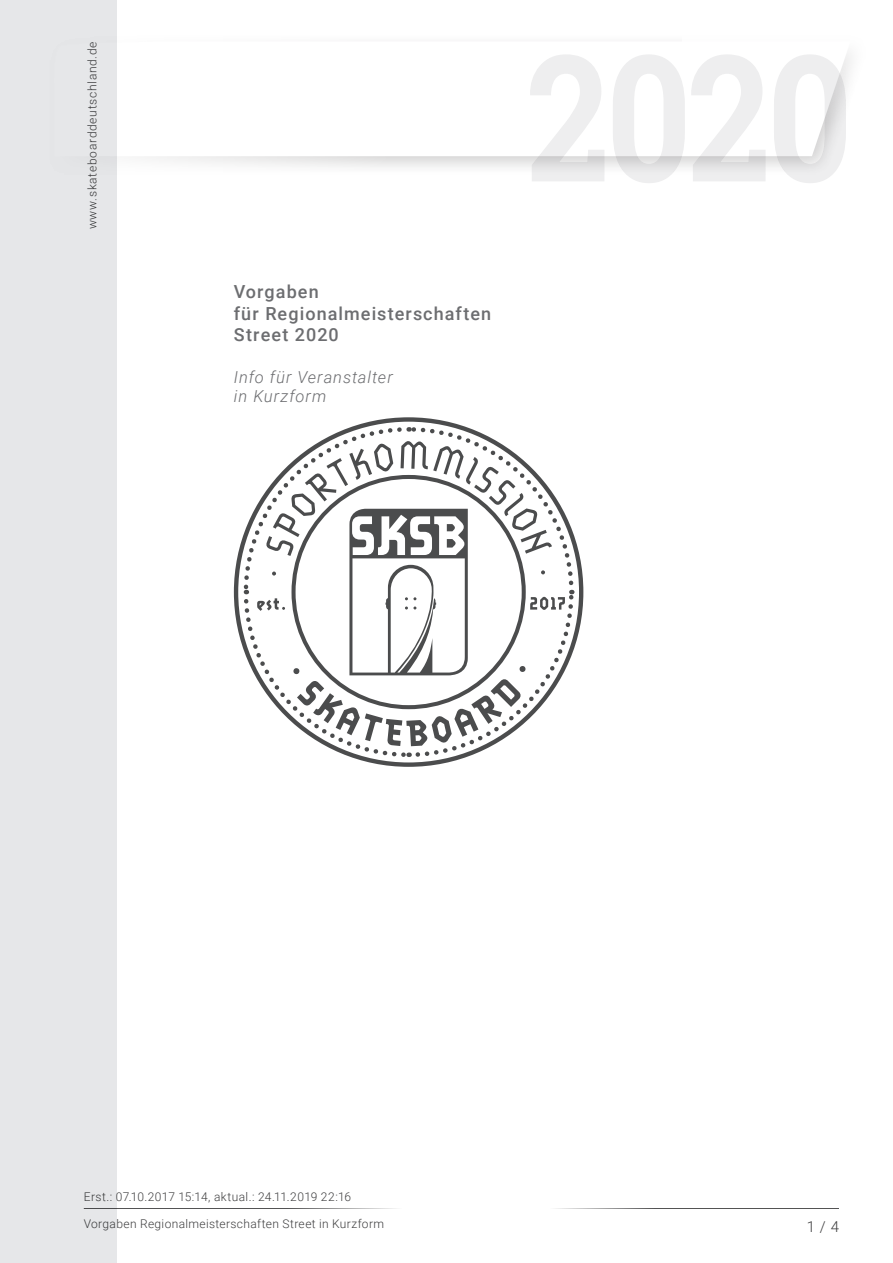
<style>
.page{position:relative;width:893px;height:1263px;background:#fff}
.page>*{position:absolute;margin:0;border:0;box-sizing:border-box;transform-origin:0 0}
.t1{font:500 18px/21.6px "Roboto";letter-spacing:.06em;color:#6c6d70}
.t2{font:italic 300 16.5px/19.8px "Roboto";letter-spacing:.06em;color:#6c6d70}
.t3{font:300 15px "Roboto";color:#3e3e3f}
.t4{font:300 12px "Roboto";letter-spacing:.035em;color:#3e3e3f}
.t5{font:300 12px "Roboto";letter-spacing:.06em;color:#3e3e3f}
</style>
<div class="page">
<hr style="left:482px;top:1208px;width:357px;height:1px;background:#3e3e3f">
<div style="left:46px;top:33px;width:823px;height:143px;background:#231f20;opacity:.65"></div>
<svg style="left:446px;top:41px;width:404px;height:115px"></svg>
<div style="left:0;top:0;width:446px;height:210px;background:#fff"></div>
<div style="left:682px;top:0;width:211px;height:140px;background:#fff"></div>
<hr style="left:84px;top:1208px;width:392px;height:1px;background:#3e3e3f">
<svg style="left:530px;top:54px;width:316px;height:129px"></svg>
<div style="left:0;top:0;width:117px;height:1263px;background:#e6e7e9"></div>
<svg style="left:234px;top:417px;width:349px;height:350px"></svg>
<svg style="left:241px;top:425px;width:335px;height:334px"></svg>
<p class="t5" style="left:84px;top:229px;width:189px;rotate:-90deg">www.skateboarddeutschland.de</p>
<h1 class="t1" style="left:234px;top:280px;width:259px">Vorgaben<br>für Regionalmeisterschaften<br>Street 2020</h1>
<h2 class="t2" style="left:234px;top:366px;width:160px">Info für Veranstalter in Kurzform</h2>
<p class="t4" style="left:84px;top:1188px;width:269px">Erst.: 07.10.2017 15:14, aktual.: 24.11.2019 22:16</p>
<p class="t4" style="left:84px;top:1216px;width:302px">Vorgaben Regionalmeisterschaften Street in Kurzform</p>
<p class="t3" style="left:807px;top:1216px;width:34px">1 / 4</p>
</div>
